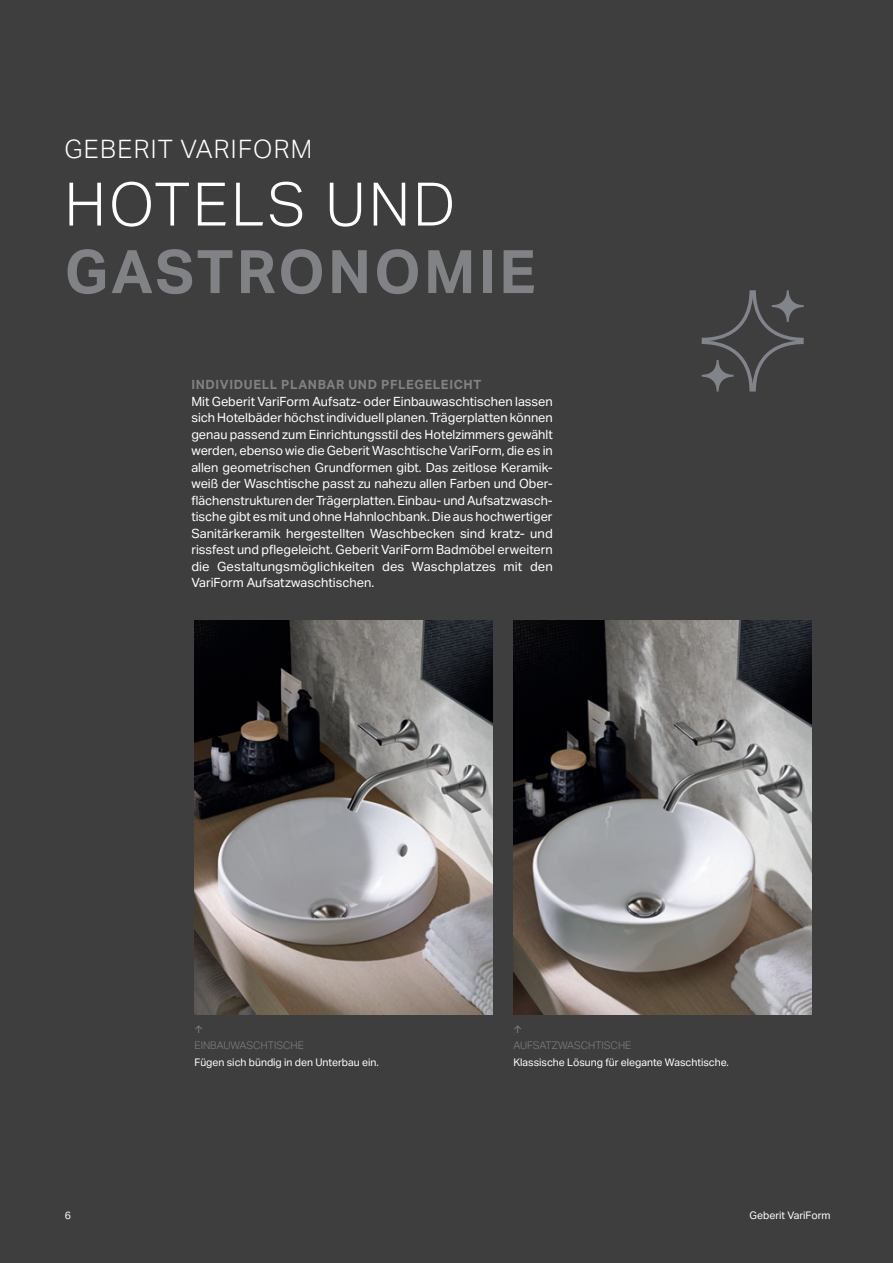
<style>
.page{position:relative;width:893px;height:1263px;background:#3e3e3f}
.page>*{position:absolute;margin:0;border:0;box-sizing:border-box;transform-origin:0 0}
.Header_40_45_bold_al{font:700 60px "Aktiv Grotesk Geberit";letter-spacing:.05em;color:#808285}
.Header_40_45_light_a{font:300 60px "Aktiv Grotesk Geberit";letter-spacing:.05em;color:#fff}
.Subheader_17_22_ligh{font:300 25.5px "Aktiv Grotesk Geberit";letter-spacing:.05em;color:#fff}
.Body_copy_8_5_11_reg{font:12.75px/16.5px "Aktiv Grotesk Geberit";color:#fff;text-align:justify}
.Body_header_8_5_11_b{font:700 12.75px "Aktiv Grotesk Geberit";letter-spacing:.05em;color:#808285}
.Caption_copy_7_9_whi{font:10.5px "Aktiv Grotesk Geberit";color:#fff}
.Caption_header_7_9_a{font:300 10.5px "Aktiv Grotesk Geberit";color:#808285}
.Magazinhinweis{font:10.5px "Aktiv Grotesk Geberit";color:#fff}
.Caption_copy_7_9_whi-2{font:10.5px "Aktiv Grotesk Geberit";color:#808285}
.Pagina_links{font:10.5px "Aktiv Grotesk Geberit";color:#fff}
</style>
<div class="page">
<img style="left:195px;top:620px;width:297px;height:394px">
<img style="left:513px;top:620px;width:298px;height:394px">
<svg style="left:702px;top:290px;width:102px;height:101px"></svg>
<svg style="left:702px;top:360px;width:31px;height:32px"></svg>
<svg style="left:772px;top:290px;width:32px;height:32px"></svg>
<p class="Subheader_17_22_ligh" style="left:65px;top:134px;width:249px">GEBERIT VARIFORM</p>
<p class="Header_40_45_light_a" style="left:65px;top:170px;width:392px">HOTELS UND</p>
<p class="Header_40_45_bold_al" style="left:65px;top:235px;width:472px">GASTRONOMIE</p>
<p class="Body_header_8_5_11_b" style="left:191px;top:377px;width:292px">INDIVIDUELL PLANBAR UND PFLEGELEICHT</p>
<p class="Body_copy_8_5_11_reg" style="left:191px;top:393px;width:363px">Mit Geberit VariForm Aufsatz- oder Einbauwaschtischen lassen sich Hotelbäder höchst individuell planen. Trägerplatten können genau passend zum Einrichtungsstil des Hotelzimmers gewählt werden, ebenso wie die Geberit Waschtische VariForm, die es in allen geometrischen Grundformen gibt. Das zeitlose Keramik&shy;weiß der Waschtische passt zu nahezu allen Farben und Ober&shy;flächenstrukturen der Trägerplatten. Einbau- und Aufsatzwasch&shy;tische gibt es mit und ohne Hahnlochbank. Die aus hochwertiger Sanitärkeramik hergestellten Waschbecken sind kratz- und rissfest und pflegeleicht. Geberit VariForm Badmöbel erweitern die Gestaltungsmöglichkeiten des Waschplatzes mit den VariForm Aufsatzwaschtischen.</p>
<p class="Caption_copy_7_9_whi-2" style="left:195px;top:1023px;width:9px">↑</p>
<p class="Caption_header_7_9_a" style="left:195px;top:1039px;width:111px">EINBAUWASCHTISCHE</p>
<p class="Caption_copy_7_9_whi" style="left:195px;top:1056px;width:186px">Fügen sich bündig in den Unterbau ein.</p>
<p class="Caption_copy_7_9_whi-2" style="left:513px;top:1023px;width:9px">↑</p>
<p class="Caption_header_7_9_a" style="left:513px;top:1039px;width:120px">AUFSATZWASCHTISCHE</p>
<p class="Caption_copy_7_9_whi" style="left:513px;top:1056px;width:217px">Klassische Lösung für elegante Waschtische.</p>
<p class="Pagina_links" style="left:65px;top:1209px;width:8px">6</p>
<p class="Magazinhinweis" style="left:750px;top:1209px;width:83px">Geberit VariForm</p>
</div>
